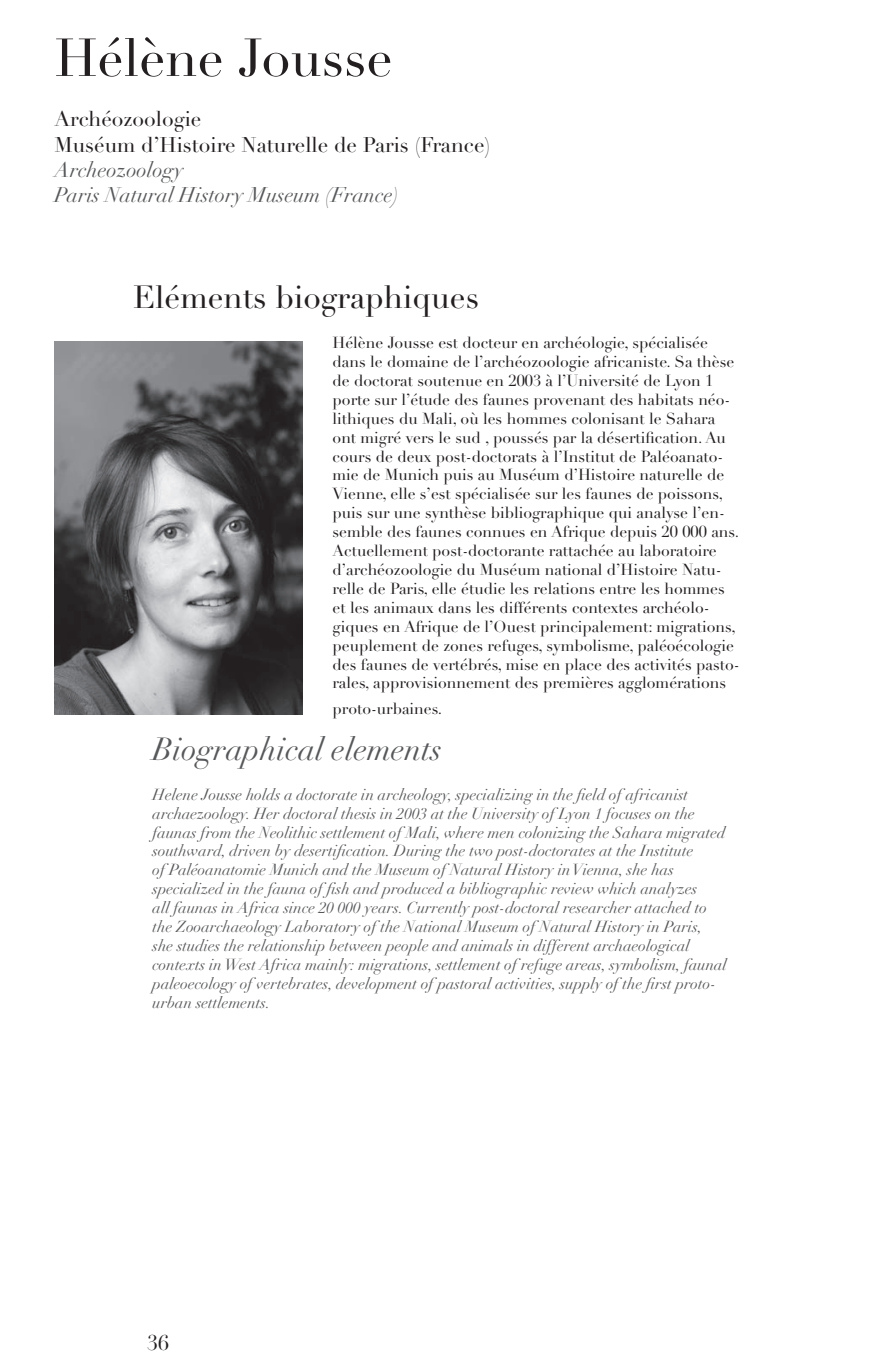
<style>
.page{position:relative;width:893px;height:1365px;background:#fff}
.page>*{position:absolute;margin:0;border:0;box-sizing:border-box;transform-origin:0 0}
.t1{font:52.5px "Didot LT Std";color:#231f20}
.t2{font:31.5px "Didot LT Std";color:#231f20}
.t3{font:italic 31.5px "Didot LT Std";color:#57585a}
.t4{font:21px/25.2px "Didot LT Std";color:#231f20}
.t5{font:italic 21px/25.2px "Didot LT Std";color:#57585a}
.t6{font:15.75px/18.9px "Didot LT Std";color:#231f20}
.t7{font:italic 15.75px/18.9px "Didot LT Std";color:#57585a}
</style>
<div class="page">
<img style="left:55px;top:341px;width:248px;height:373px">
<h1 class="t1" style="left:55px;top:26px;width:340px">Hélène Jousse</h1>
<h3 class="t4" style="left:55px;top:107px;width:437px">Archéozoologie<br>Muséum d’Histoire Naturelle de Paris (France)</h3>
<h3 class="t5" style="left:55px;top:157px;width:345px">Archeozoology<br>Paris Natural History Museum (France)</h3>
<h2 class="t2" style="left:133px;top:278px;width:347px">Eléments biographiques</h2>
<p class="t6" style="left:333px;top:333px;width:409px">Hélène Jousse est docteur en archéologie, spécialisée dans le domaine de l’archéozoologie africaniste. Sa thèse de doctorat soutenue en 2003 à l’Université de Lyon 1 porte sur l’étude des faunes provenant des habitats néo&shy;lithiques du Mali, où les hommes colonisant le Sahara ont migré vers le sud , poussés par la désertification. Au cours de deux post-doctorats à l’Institut de Paléoanato&shy;mie de Munich puis au Muséum d’Histoire naturelle de Vienne, elle s’est spécialisée sur les faunes de poissons, puis sur une synthèse bibliographique qui analyse l’en&shy;semble des faunes connues en Afrique depuis 20 000 ans.<br>Actuellement post-doctorante rattachée au laboratoire d’archéozoologie du Muséum national d’Histoire Natu&shy;relle de Paris, elle étudie les relations entre les hommes et les animaux dans les différents contextes archéolo&shy;giques en Afrique de l’Ouest principalement: migrations, peuplement de zones refuges, symbolisme, paléoécologie des faunes de vertébrés, mise en place des activités pasto&shy;rales, approvisionnement des premières agglomérations</p>
<p class="t6" style="left:333px;top:699px;width:111px">proto-urbaines.</p>
<h2 class="t3" style="left:153px;top:730px;width:291px">Biographical elements</h2>
<p class="t7" style="left:153px;top:785px;width:576px">Helene Jousse holds a doctorate in archeology, specializing in the field of africanist archaezoology. Her doctoral thesis in 2003 at the University of Lyon 1 focuses on the faunas from the Neolithic settlement of Mali, where men colonizing the Sahara migrated southward, driven by desertification. During the two post-doctorates at the Institute<br>of Paléoanatomie Munich and the Museum of Natural History in Vienna, she has specialized in the fauna of fish and produced a bibliographic review which analyzes<br>all faunas in Africa since 20 000 years. Currently post-doctoral researcher attached to the Zooarchaeology Laboratory of the National Museum of Natural History in Paris,<br>she studies the relationship between people and animals in different archaeological contexts in West Africa mainly: migrations, settlement of refuge areas, symbolism, faunal paleoecology of vertebrates, development of pastoral activities, supply of the first proto&shy;urban settlements.</p>
<h3 class="t4" style="left:147px;top:1330px;width:23px">36</h3>
</div>
